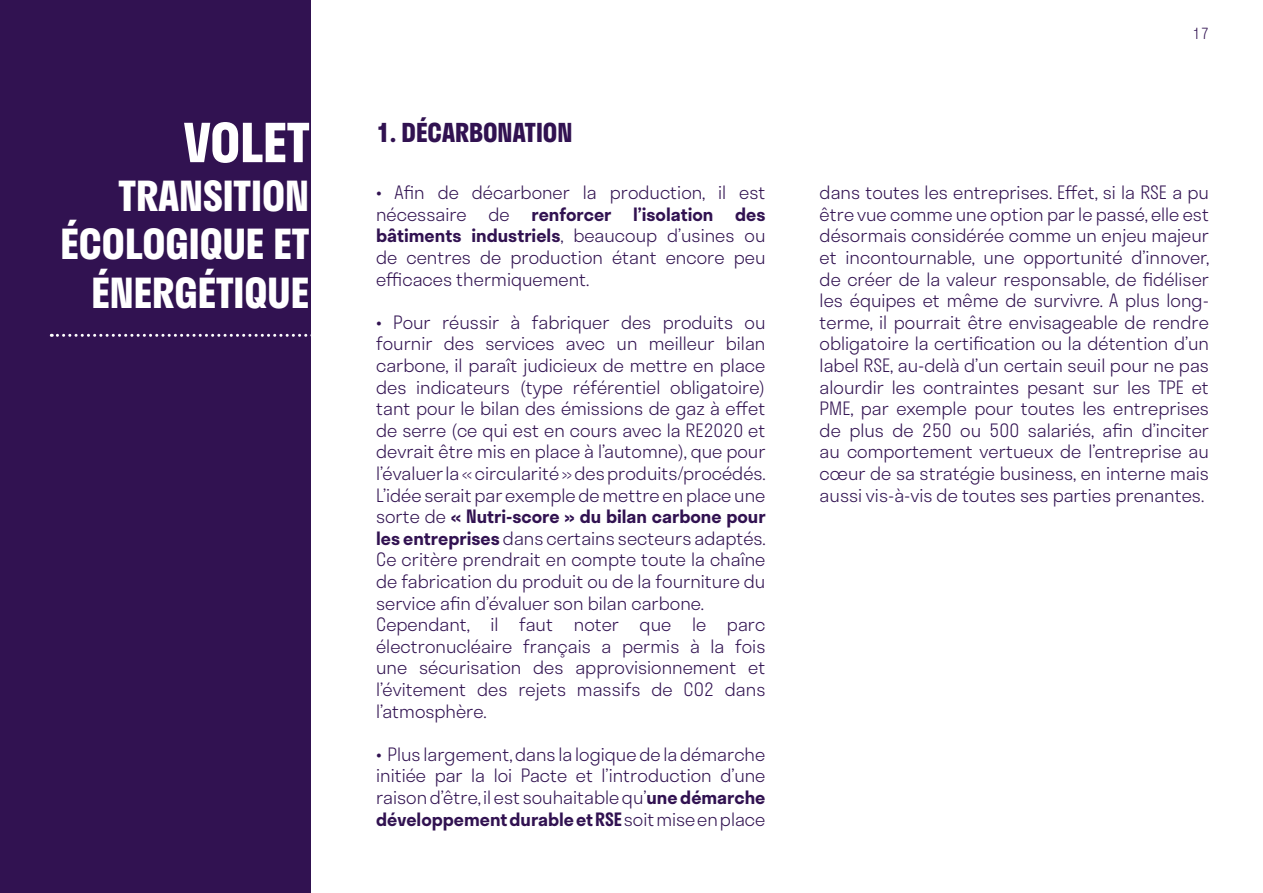
<style>
.page{position:relative;width:1263px;height:893px;background:#fff}
.page>*{position:absolute;margin:0;border:0;box-sizing:border-box;transform-origin:0 0}
.t1{font:700 52.5px "Stratos";color:#fff}
.t2{font:700 40.5px/48.6px "Stratos";color:#fff;text-align:right}
.t3{font:700 25.5px "Stratos";color:#311251}
.t4{font:300 18px/21.6px "Stratos";color:#311251;text-align:justify}
.t5{font:300 15px "Stratos";color:#311251}
.s1{font-weight:600}
</style>
<div class="page">
<div style="left:0;top:0;width:310px;height:893px;background:#311251"></div>
<svg style="left:51px;top:334px;width:260px;height:3px"></svg>
<h1 class="t1" style="left:184px;top:101px;width:127px">VOLET</h1>
<h2 class="t2" style="left:60px;top:170px;width:251px">TRANSITION<br>ÉCOLOGIQUE ET<br>ÉNERGÉTIQUE</h2>
<h3 class="t3" style="left:376px;top:112px;width:198px">1. DÉCARBONATION</h3>
<p class="t4" style="left:376px;top:181px;width:391px">• Afin de décarboner la production, il est nécessaire de <span class="s1">renforcer l’isolation des bâtiments industriels</span>, beaucoup d’usines ou de centres de production étant encore peu efficaces thermiquement.</p>
<p class="t4" style="left:376px;top:311px;width:391px;text-align:left">• Pour réussir à fabriquer des produits ou fournir des services avec un meilleur bilan carbone, il paraît judicieux de mettre en place des indicateurs (type référentiel obligatoire) tant pour le bilan des émissions de gaz à effet de serre (ce qui est en cours avec la RE2020 et devrait être mis en place à l’automne), que pour l’évaluer la « circularité » des produits/procédés.<br>L’idée serait par exemple de mettre en place une sorte de <span class="s1">« Nutri-score » du bilan carbone pour les entreprises</span> dans certains secteurs adaptés.<br>Ce critère prendrait en compte toute la chaîne de fabrication du produit ou de la fourniture du service afin d’évaluer son bilan carbone.<br>Cependant, il faut noter que le parc électronucléaire français a permis à la fois une sécurisation des approvisionnement et l’évitement des rejets massifs de CO2 dans l’atmosphère.</p>
<p class="t4" style="left:376px;top:743px;width:391px">• Plus largement, dans la logique de la démarche initiée par la loi Pacte et l’introduction d’une raison d’être, il est souhaitable qu’<span class="s1">une démarche développement durable et RSE</span> soit mise en place</p>
<p class="t5" style="left:1192px;top:21px;width:18px">17</p>
<p class="t4" style="left:820px;top:181px;width:391px">dans toutes les entreprises. Effet, si la RSE a pu être vue comme une option par le passé, elle est désormais considérée comme un enjeu majeur et incontournable, une opportunité d’innover, de créer de la valeur responsable, de fidéliser les équipes et même de survivre. A plus long&shy;terme, il pourrait être envisageable de rendre obligatoire la certification ou la détention d’un label RSE, au-delà d’un certain seuil pour ne pas alourdir les contraintes pesant sur les TPE et PME, par exemple pour toutes les entreprises de plus de 250 ou 500 salariés, afin d’inciter au comportement vertueux de l’entreprise au cœur de sa stratégie business, en interne mais aussi vis-à-vis de toutes ses parties prenantes.</p>
</div>
